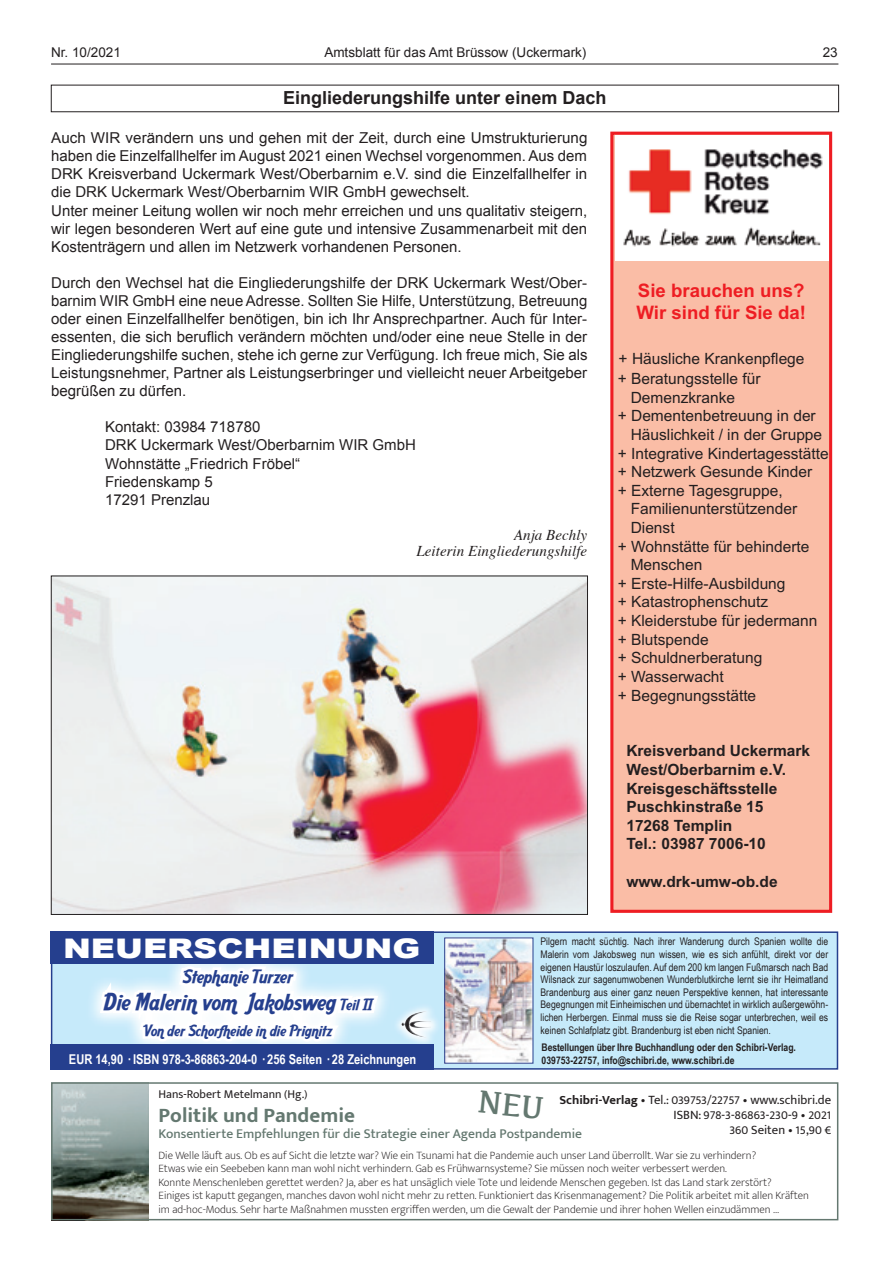
<style>
.page{position:relative;width:881px;height:1263px;background:#fff}
.page>*{position:absolute;margin:0;border:0;box-sizing:border-box;transform-origin:0 0}
.t1{font:900 27px "Arial";color:#fff;scale:1.24 1}
.t2{font:22.5px "Aarvark Cafe";color:#253f8e}
.t3{font:700 21px "Mukta Mahee";color:#647870}
.t4{font:700 18.6px/22.4px "Arial";color:#ee1d23}
.t5{font:700 18px "Arial";color:#231f20}
.t6{font:18px "Aarvark Cafe";color:#253f8e}
.t7{font:15.45px/20.1px "Arial";color:#231f20}
.t8{font:700 15.45px/18.6px "Arial";color:#231f20}
.t9{font:15px/18px "Arial";color:#231f20}
.t10{font:italic 15px/16.6px "Times";color:#231f20;text-align:right}
.t11{font:15px "Aarvark Cafe";color:#253f8e}
.t12{font:500 13.5px "Mukta Mahee";color:#647870}
.t13{font:700 13.5px "Arial Narrow";color:#fff}
.t14{font:13.5px "Arial";color:#231f20}
.t15{font:12.75px/15.3px "Mukta Mahee";color:#231f20;text-align:right}
.t16{font:12px "Mukta Mahee";color:#231f20}
.t17{font:200 11.25px/13.5px "Mukta Mahee";color:#231f20}
.t18{font:10.5px/12.6px "Arial Narrow";color:#231f20;text-align:justify}
.t19{font:700 10.5px/12.6px "Arial Narrow";color:#231f20}
.s1{font-size:15px}
.s2{font-weight:700}
</style>
<div class="page">
<hr style="left:51px;top:64px;width:787px;height:1px;background:#231f20">
<div style="left:51px;top:85px;width:787px;height:27px;border:1px solid #231f20"></div>
<div style="left:613px;top:135px;width:215px;height:775px;background:#fabda6"></div>
<div style="left:610px;top:132px;width:221px;height:781px;border:3px solid #ee1d23"></div>
<div style="left:614px;top:135px;width:214px;height:126px;background:#fff"></div>
<img style="left:614px;top:135px;width:209px;height:97px">
<div style="left:619px;top:222px;width:206px;height:34px;background:#fff"></div>
<img style="left:623px;top:227px;width:198px;height:20px">
<img style="left:53px;top:578px;width:532px;height:335px">
<img style="left:54px;top:1085px;width:95px;height:132px">
<div style="left:51px;top:1082px;width:787px;height:138px;border:2px solid #647870"></div>
<div style="left:52px;top:932px;width:785px;height:137px;background:#c6eafa"></div>
<div style="left:51px;top:931px;width:786px;height:139px;border:2px solid #253f8e"></div>
<img style="left:446px;top:940px;width:85px;height:121px">
<div style="left:444px;top:938px;width:89px;height:125px;border:1px solid #253f8e"></div>
<img style="left:92px;top:990px;width:294px;height:28px">
<svg style="left:96px;top:964px;width:286px;height:80px"></svg>
<img style="left:396px;top:1007px;width:41px;height:37px">
<img style="left:405px;top:1011px;width:21px;height:16px">
<div style="left:51px;top:931px;width:383px;height:33px;background:#253f8e"></div>
<div style="left:51px;top:1044px;width:383px;height:26px;background:#253f8e"></div>
<p class="t14" style="left:51px;top:43px;width:71px">Nr. 10/2021</p>
<p class="t14" style="left:324px;top:43px;width:263px">Amtsblatt für das Amt Brüssow (Uckermark)</p>
<p class="t14" style="left:822px;top:43px;width:17px">23</p>
<p class="t5" style="left:283px;top:86px;width:325px">Eingliederungshilfe unter einem Dach</p>
<p class="t9" style="left:51px;top:129px;width:537px">Auch WIR verändern uns und gehen mit der Zeit, durch eine Umstrukturierung haben die Einzelfallhelfer im August 2021 einen Wechsel vorgenommen. Aus dem DRK Kreisverband Uckermark West/Oberbarnim e.V. sind die Einzelfallhelfer in die DRK Uckermark West/Oberbarnim WIR GmbH gewechselt.<br>Unter meiner Leitung wollen wir noch mehr erreichen und uns qualitativ steigern, wir legen besonderen Wert auf eine gute und intensive Zusammenarbeit mit den Kostenträgern und allen im Netzwerk vorhandenen Personen.</p>
<p class="t9" style="left:51px;top:274px;width:537px;text-align:justify">Durch den Wechsel hat die Eingliederungshilfe der DRK Uckermark West/Ober&shy;barnim WIR GmbH eine neue Adresse. Sollten Sie Hilfe, Unterstützung, Betreuung oder einen Einzelfallhelfer benötigen, bin ich Ihr Ansprechpartner. Auch für Inter&shy;essenten, die sich beruflich verändern möchten und/oder eine neue Stelle in der Eingliederungshilfe suchen, stehe ich gerne zur Verfügung. Ich freue mich, Sie als Leistungsnehmer, Partner als Leistungserbringer und vielleicht neuer Arbeitgeber begrüßen zu dürfen.</p>
<p class="t9" style="left:105px;top:418px;width:312px">Kontakt: 03984 718780<br>DRK Uckermark West/Oberbarnim WIR GmbH<br>Wohnstätte „Friedrich Fröbel“<br>Friedenskamp 5<br>17291 Prenzlau</p>
<p class="t10" style="left:416px;top:525px;width:172px">Anja Bechly<br>Leiterin Eingliederungshilfe</p>
<p class="t4" style="left:636px;top:279px;width:171px">Sie brauchen uns?<br>Wir sind für Sie da!</p>
<p class="t7" style="left:617px;top:349px;width:188px">+ Häusliche Krankenpflege + Beratungsstelle für</p>
<p class="t7" style="left:630px;top:387px;width:106px">Demenzkranke</p>
<p class="t7" style="left:617px;top:406px;width:199px">+ Dementenbetreuung in der</p>
<p class="t7" style="left:630px;top:424px;width:193px">Häuslichkeit / in der Gruppe</p>
<p class="t7" style="left:617px;top:443px;width:212px">+ Integrative Kindertagesstätte</p>
<p class="t7" style="left:617px;top:462px;width:196px">+ Netzwerk Gesunde Kinder</p>
<p class="t7" style="left:617px;top:480px;width:166px">+ Externe Tagesgruppe,</p>
<p class="t7" style="left:630px;top:499px;width:168px">Familienunterstützender</p>
<p class="t7" style="left:630px;top:518px;width:45px">Dienst</p>
<p class="t7" style="left:617px;top:536px;width:193px">+ Wohnstätte für behinderte</p>
<p class="t7" style="left:630px;top:555px;width:73px">Menschen</p>
<p class="t7" style="left:617px;top:573px;width:169px">+ Erste-Hilfe-Ausbildung</p>
<p class="t7" style="left:617px;top:592px;width:152px">+ Katastrophenschutz</p>
<p class="t7" style="left:617px;top:611px;width:201px">+ Kleiderstube für jedermann</p>
<p class="t7" style="left:617px;top:629px;width:92px">+ Blutspende</p>
<p class="t7" style="left:617px;top:648px;width:146px">+ Schuldnerberatung</p>
<p class="t7" style="left:617px;top:666px;width:107px">+ Wasserwacht</p>
<p class="t7" style="left:617px;top:685px;width:140px">+ Begegnungsstätte</p>
<h1 class="t1" style="left:63px;top:929px;width:289px">NEUERSCHEINUNG</h1>
<p class="t6" style="left:183px;top:965px;width:112px">Stephanie Turzer</p>
<h2 class="t2" style="left:104px;top:987px;width:270px">Die Malerin vom Jakobsweg <span class="s1">Teil II</span></h2>
<p class="t11" style="left:144px;top:1020px;width:190px">Von der Schorfheide in die Prignitz</p>
<p class="t13" style="left:69px;top:1051px;width:349px">EUR 14,90 · ISBN 978-3-86863-204-0 · 256 Seiten · 28 Zeichnungen</p>
<p class="t8" style="left:626px;top:742px;width:185px">Kreisverband Uckermark<br>West/Oberbarnim e.V.<br>Kreisgeschäftsstelle<br>Puschkinstraße 15<br>17268 Templin<br>Tel.: 03987 7006-10</p>
<p class="t8" style="left:626px;top:872px;width:153px">www.drk-umw-ob.de</p>
<p class="t18" style="left:540px;top:935px;width:289px">Pilgern macht süchtig. Nach ihrer Wanderung durch Spanien wollte die Malerin vom Jakobsweg nun wissen, wie es sich anfühlt, direkt vor der eigenen Haustür loszulaufen. Auf dem 200 km langen Fußmarsch nach Bad Wilsnack zur sagenumwobenen Wunderblutkirche lernt sie ihr Heimatland Brandenburg aus einer ganz neuen Perspektive kennen, hat interessante Begegnungen mit Einheimischen und übernachtet in wirklich außergewöhn&shy;lichen Herbergen. Einmal muss sie die Reise sogar unterbrechen, weil es keinen Schlafplatz gibt. Brandenburg ist eben nicht Spanien.</p>
<p class="t19" style="left:541px;top:1041px;width:256px">Bestellungen über Ihre Buchhandlung oder den Schibri-Verlag.<br>039753-22757, info@schibri.de, www.schibri.de</p>
<p class="t16" style="left:158px;top:1087px;width:150px">Hans-Robert Metelmann (Hg.)</p>
<h3 class="t3" style="left:158px;top:1102px;width:198px">Politik und Pandemie</h3>
<p class="t12" style="left:158px;top:1125px;width:425px">Konsentierte Empfehlungen für die Strategie einer Agenda Postpandemie</p>
<p class="t15" style="left:559px;top:1092px;width:273px"><span class="s2">Schibri-Verlag</span> • Tel.: 039753/22757 • www.schibri.de<br>ISBN: 978-3-86863-230-9 • 2021<br>360 Seiten • 15,90 €</p>
<p class="t17" style="left:158px;top:1148px;width:651px">Die Welle läuft aus. Ob es auf Sicht die letzte war? Wie ein Tsunami hat die Pandemie auch unser Land überrollt. War sie zu verhindern?<br>Etwas wie ein Seebeben kann man wohl nicht verhindern. Gab es Frühwarnsysteme? Sie müssen noch weiter verbessert werden.<br>Konnte Menschenleben gerettet werden? Ja, aber es hat unsäglich viele Tote und leidende Menschen gegeben. Ist das Land stark zerstört?<br>Einiges ist kaputt gegangen, manches davon wohl nicht mehr zu retten. Funktioniert das Krisenmanagement? Die Politik arbeitet mit allen Kräften im ad-hoc-Modus. Sehr harte Maßnahmen mussten ergriffen werden, um die Gewalt der Pandemie und ihrer hohen Wellen einzudämmen …</p>
</div>
